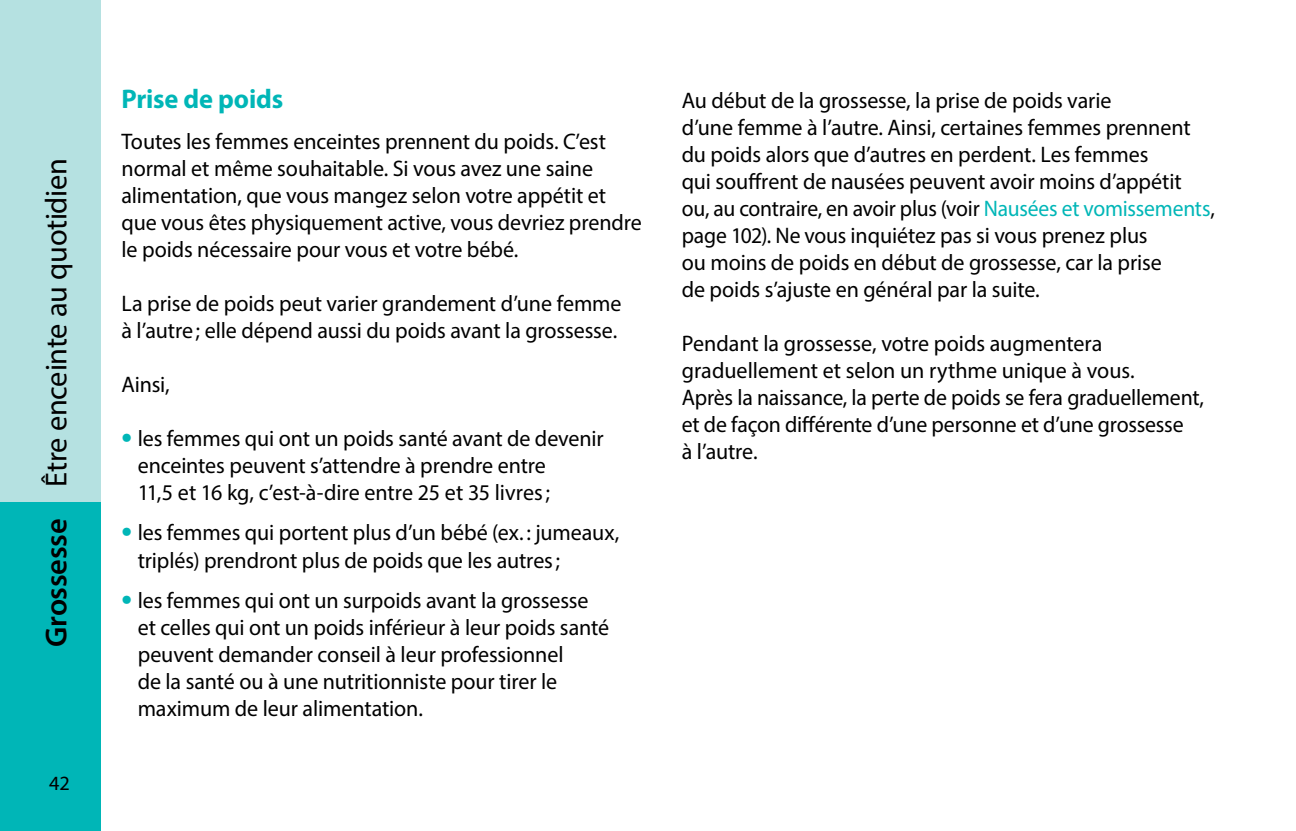
<style>
.page{position:relative;width:1296px;height:831px;background:#fff}
.page>*{position:absolute;margin:0;border:0;box-sizing:border-box;transform-origin:0 0}
.t1{font:30.38px "Myriad Pro";letter-spacing:-.01em;color:#000}
.t2{font:600 30.38px "Myriad Pro";letter-spacing:-.005em;color:#000}
.t3{font:700 27px "Myriad Pro";letter-spacing:-.005em;color:#00b6b7}
.t4{font:22.5px/27px "Myriad Pro";letter-spacing:-.005em;color:#000}
.t5{font:20.25px "Myriad Pro";color:#000}
.s1{font-weight:700;font-size:31.5px;color:#00b6b7}
.s2{color:#00b6b7}
</style>
<div class="page">
<div style="left:0;top:0;width:100px;height:502px;background:#b5e1e1"></div>
<div style="left:0;top:502px;width:100px;height:328px;background:#00b6b7"></div>
<h1 class="t1" style="left:38px;top:486px;width:330px;rotate:-90deg">Être enceinte au quotidien</h1>
<h1 class="t2" style="left:37px;top:647px;width:130px;rotate:-90deg">Grossesse</h1>
<p class="t5" style="left:49px;top:770px;width:22px">42</p>
<p class="t3" style="left:122px;top:81px;width:163px">Prise de poids</p>
<p class="t4" style="left:122px;top:127px;width:522px">Toutes les femmes enceintes prennent du poids. C’est normal et même souhaitable. Si vous avez une saine alimentation, que vous mangez selon votre appétit et que vous êtes physiquement active, vous devriez prendre le poids nécessaire pour vous et votre bébé.</p>
<p class="t4" style="left:122px;top:289px;width:502px">La prise de poids peut varier grandement d’une femme à l’autre; elle dépend aussi du poids avant la grossesse.</p>
<p class="t4" style="left:122px;top:370px;width:50px">Ainsi,</p>
<p class="t4" style="left:138px;top:424px;width:467px;text-indent:-16px"><span class="s1">•</span> les femmes qui ont un poids santé avant de devenir enceintes peuvent s’attendre à prendre entre<br>11,5 et 16 kg, c’est‑à‑dire entre 25 et 35 livres;</p>
<p class="t4" style="left:138px;top:519px;width:483px;text-indent:-16px"><span class="s1">•</span> les femmes qui portent plus d’un bébé (ex. : jumeaux, triplés) prendront plus de poids que les autres;</p>
<p class="t4" style="left:138px;top:586px;width:473px;text-indent:-16px"><span class="s1">•</span> les femmes qui ont un surpoids avant la grossesse et celles qui ont un poids inférieur à leur poids santé peuvent demander conseil à leur professionnel<br>de la santé ou à une nutritionniste pour tirer le maximum de leur alimentation.</p>
<p class="t4" style="left:682px;top:87px;width:535px">Au début de la grossesse, la prise de poids varie<br>d’une femme à l’autre. Ainsi, certaines femmes prennent du poids alors que d’autres en perdent. Les femmes<br>qui souffrent de nausées peuvent avoir moins d’appétit ou, au contraire, en avoir plus (voir <span class="s2">Nausées et vomissements</span>, page 102). Ne vous inquiétez pas si vous prenez plus<br>ou moins de poids en début de grossesse, car la prise<br>de poids s’ajuste en général par la suite.</p>
<p class="t4" style="left:682px;top:330px;width:524px">Pendant la grossesse, votre poids augmentera graduellement et selon un rythme unique à vous.<br>Après la naissance, la perte de poids se fera graduellement, et de façon différente d’une personne et d’une grossesse<br>à l’autre.</p>
</div>
